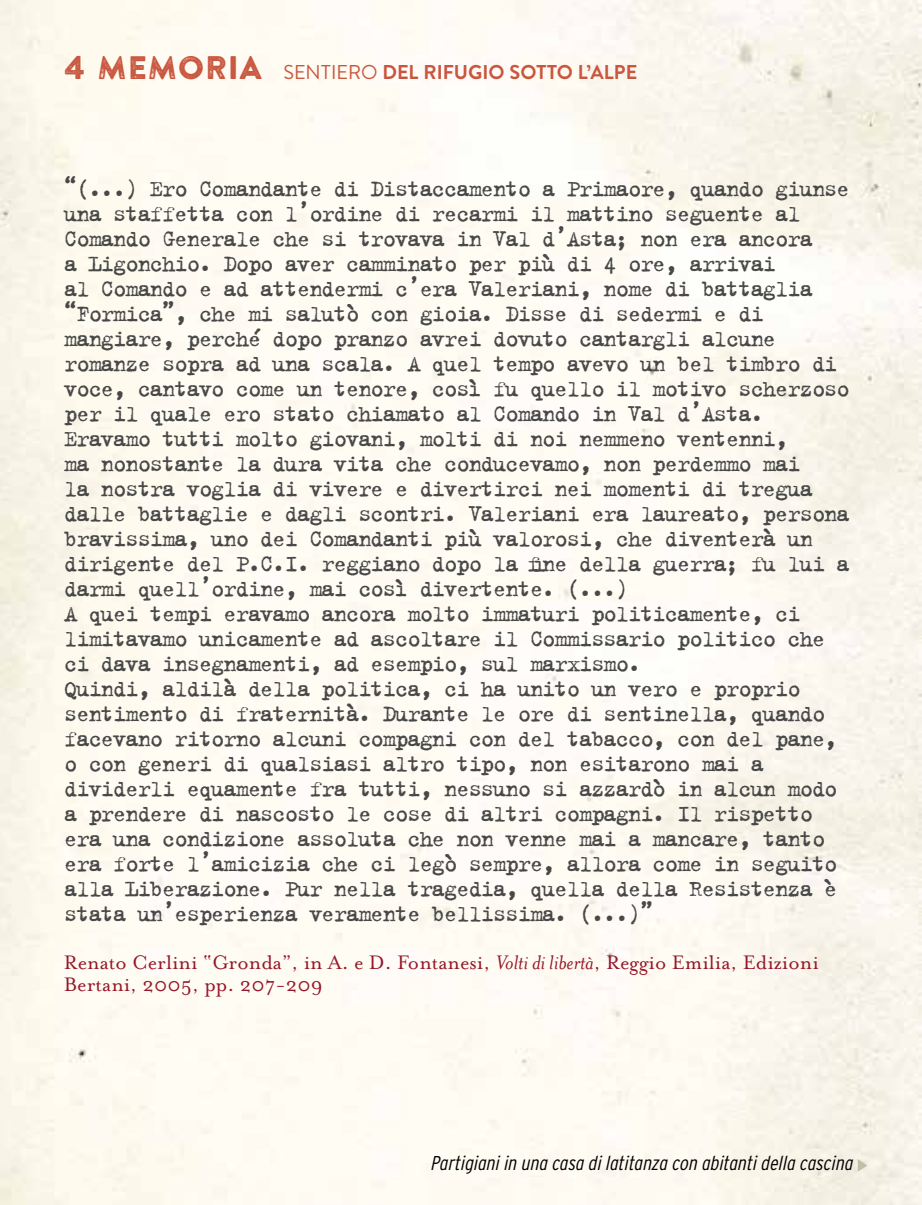
<style>
.page{position:relative;width:922px;height:1205px;background:#fff}
.page>*{position:absolute;margin:0;border:0;box-sizing:border-box;transform-origin:0 0}
.t1{font:25px/25px "Trixie";letter-spacing:-.06em;color:#484848}
.t2{font:22.5px/22.5px "Mrs Eaves Roman";color:#951728}
.t3{font:italic 300 condensed 20px "Interstate";color:#000}
.t4{font:700 20px "Brandon Text";color:#c9573f}
.s1{font-family:"Brandon Printed Two";font-weight:400;font-size:32.5px}
.s2{font-weight:400}
.s3{font-family:"Mrs Eaves";font-style:italic}
</style>
<div class="page">
<img style="left:0;top:0;width:921px;height:1205px">
<svg style="left:857px;top:1159px;width:10px;height:12px"></svg>
<p class="t4" style="left:64px;top:58px;width:574px"><span class="s1">4 MEMORIA</span> <span class="s2">SENTIERO</span> DEL RIFUGIO SOTTO L’ALPE</p>
<p class="t1" style="left:64px;top:176px;width:787px">“(...) Ero Comandante di Distaccamento a Primaore, quando giunse una staffetta con l’ordine di recarmi il mattino seguente al Comando Generale che si trovava in Val d’Asta; non era ancora<br>a Ligonchio. Dopo aver camminato per più di 4 ore, arrivai<br>al Comando e ad attendermi c’era Valeriani, nome di battaglia “Formica”, che mi salutò con gioia. Disse di sedermi e di mangiare, perché dopo pranzo avrei dovuto cantargli alcune romanze sopra ad una scala. A quel tempo avevo un bel timbro di voce, cantavo come un tenore, così fu quello il motivo scherzoso per il quale ero stato chiamato al Comando in Val d’Asta.<br>Eravamo tutti molto giovani, molti di noi nemmeno ventenni,<br>ma nonostante la dura vita che conducevamo, non perdemmo mai<br>la nostra voglia di vivere e divertirci nei momenti di tregua dalle battaglie e dagli scontri. Valeriani era laureato, persona bravissima, uno dei Comandanti più valorosi, che diventerà un dirigente del P.C.I. reggiano dopo la fine della guerra; fu lui a darmi quell’ordine, mai così divertente. (...)<br>A quei tempi eravamo ancora molto immaturi politicamente, ci limitavamo unicamente ad ascoltare il Commissario politico che ci dava insegnamenti, ad esempio, sul marxismo.<br>Quindi, aldilà della politica, ci ha unito un vero e proprio sentimento di fraternità. Durante le ore di sentinella, quando facevano ritorno alcuni compagni con del tabacco, con del pane, o con generi di qualsiasi altro tipo, non esitarono mai a dividerli equamente fra tutti, nessuno si azzardò in alcun modo a prendere di nascosto le cose di altri compagni. Il rispetto era una condizione assoluta che non venne mai a mancare, tanto era forte l’amicizia che ci legò sempre, allora come in seguito alla Liberazione. Pur nella tragedia, quella della Resistenza è stata un’esperienza veramente bellissima. (...)”</p>
<p class="t2" style="left:64px;top:951px;width:756px">Renato Cerlini “Gronda”, in A. e D. Fontanesi, <span class="s3">Volti di libertà</span>, Reggio Emilia, Edizioni<br>Bertani, 2005, pp. 207-209</p>
<p class="t3" style="left:430px;top:1152px;width:423px">Partigiani in una casa di latitanza con abitanti della cascina</p>
</div>
